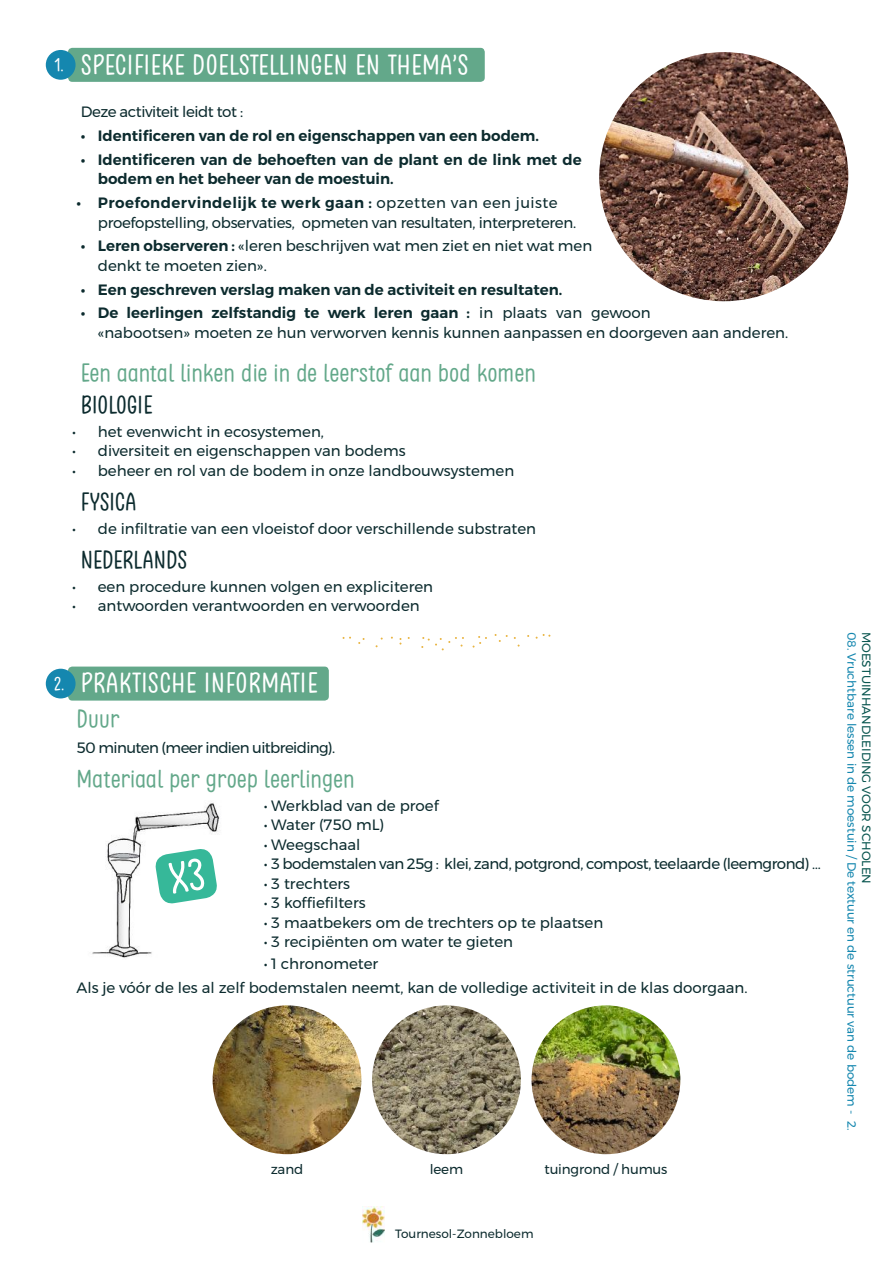
<style>
.page{position:relative;width:893px;height:1263px;background:#fff}
.page>*{position:absolute;margin:0;border:0;box-sizing:border-box;transform-origin:0 0}
.t1{font:27px "Clambake October Six";letter-spacing:.02em;color:#fff}
.t2{font:24px "Clambake October Six";color:#63a88a}
.t3{font:24px "Clambake October Six";color:#0c2b2e}
.t4{font:18px "Clambake October Six";color:#fff}
.t5{font:15px/19.5px "Montserrat";color:#0c2b2e}
.t6{font:600 15px/19.5px "Montserrat";color:#0c2b2e}
.t7{font:15px/19.5px "Montserrat";letter-spacing:-.02em;color:#0c2b2e}
.t8{font:15px "Montserrat";letter-spacing:-.03em;color:#0c2b2e}
.t9{font:15px "Montserrat";letter-spacing:-.04em;color:#0c2b2e}
.t10{font:13.5px "Montserrat";letter-spacing:-.01em;color:#0c2b2e}
.t11{font:12px "Montserrat";color:#1587af}
.t12{font:12px "Montserrat";color:#0a5650}
.t13{font:12px "Montserrat";color:#0c2b2e}
.s1{font-weight:600}
</style>
<div class="page">
<div style="left:68px;top:666px;width:261px;height:35px;background:#63a88a;border-radius:4px"></div>
<div style="left:68px;top:48px;width:417px;height:34px;background:#63a88a;border-radius:4px"></div>
<div style="left:46px;top:50px;width:30px;height:30px;background:#1587af;border-radius:50%"></div>
<img style="left:363px;top:1206px;width:22px;height:36px">
<div style="left:46px;top:669px;width:30px;height:29px;background:#1587af;border-radius:50%"></div>
<img style="left:92px;top:803px;width:128px;height:155px">
<svg style="left:154px;top:847px;width:65px;height:58px"></svg>
<img style="left:213px;top:1005px;width:148px;height:149px;border-radius:74px">
<img style="left:372px;top:1005px;width:149px;height:149px;border-radius:74px">
<img style="left:531px;top:1005px;width:149px;height:149px;border-radius:74px">
<svg style="left:495px;top:634px;width:13px;height:8px"></svg>
<svg style="left:536px;top:634px;width:14px;height:5px"></svg>
<svg style="left:358px;top:638px;width:7px;height:6px"></svg>
<svg style="left:473px;top:636px;width:14px;height:11px"></svg>
<svg style="left:421px;top:637px;width:43px;height:13px"></svg>
<img style="left:599px;top:52px;width:249px;height:249px;border-radius:125px">
<p class="t4" style="left:55px;top:55px;width:10px">1.</p>
<h1 class="t1" style="left:81px;top:50px;width:389px">SPECIFIEKE DOELSTELLINGEN EN THEMA’S</h1>
<p class="t8" style="left:81px;top:101px;width:164px">Deze activiteit leidt tot :</p>
<p class="t6" style="left:81px;top:126px;width:460px">• Identificeren van de rol en eigenschappen van een bodem.</p>
<p class="t6" style="left:98px;top:150px;width:485px;text-indent:-17px">• Identificeren van de behoeften van de plant en de link met de bodem en het beheer van de moestuin.</p>
<p class="t7" style="left:98px;top:193px;width:480px;text-indent:-21px"><span class="s1">• Proefondervindelijk te werk gaan :</span> opzetten van een juiste proefopstelling, observaties, opmeten van resultaten, interpreteren.</p>
<p class="t5" style="left:98px;top:236px;width:496px;text-indent:-17px"><span class="s1">• Leren observeren :</span> «leren beschrijven wat men ziet en niet wat men denkt te moeten zien».</p>
<p class="t6" style="left:81px;top:279px;width:483px">• Een geschreven verslag maken van de activiteit en resultaten.</p>
<p class="t5" style="left:98px;top:303px;width:692px;text-indent:-17px"><span class="s1">• De leerlingen zelfstandig te werk leren gaan :</span> in plaats van gewoon<br>«nabootsen» moeten ze hun verworven kennis kunnen aanpassen en doorgeven aan anderen.</p>
<h2 class="t2" style="left:81px;top:359px;width:457px">Een aantal linken die in de leerstof aan bod komen</h2>
<h2 class="t3" style="left:81px;top:391px;width:73px">BIOLOGIE</h2>
<p class="t5" style="left:72px;top:421px;width:253px">• het evenwicht in ecosystemen,</p>
<p class="t5" style="left:72px;top:441px;width:335px">• diversiteit en eigenschappen van bodems</p>
<p class="t5" style="left:72px;top:460px;width:444px">• beheer en rol van de bodem in onze landbouwsystemen</p>
<h2 class="t3" style="left:81px;top:488px;width:57px">FYSICA</h2>
<p class="t5" style="left:72px;top:518px;width:465px">• de infiltratie van een vloeistof door verschillende substraten</p>
<h2 class="t3" style="left:81px;top:546px;width:108px">NEDERLANDS</h2>
<p class="t5" style="left:72px;top:577px;width:362px">• een procedure kunnen volgen en expliciteren</p>
<p class="t5" style="left:72px;top:596px;width:349px">• antwoorden verantwoorden en verwoorden</p>
<p class="t4" style="left:54px;top:673px;width:12px">2.</p>
<h1 class="t1" style="left:81px;top:668px;width:238px">PRAKTISCHE INFORMATIE</h1>
<h2 class="t2" style="left:77px;top:705px;width:44px">Duur</h2>
<p class="t9" style="left:77px;top:736px;width:260px">50 minuten (meer indien uitbreiding).</p>
<h2 class="t2" style="left:77px;top:765px;width:280px">Materiaal per groep leerlingen</h2>
<p class="t5" style="left:264px;top:795px;width:176px">• Werkblad van de proef</p>
<p class="t5" style="left:264px;top:815px;width:122px">• Water (750 mL)</p>
<p class="t5" style="left:264px;top:834px;width:98px">• Weegschaal</p>
<p class="t8" style="left:264px;top:852px;width:558px">• 3 bodemstalen van 25g : klei, zand, potgrond, compost, teelaarde (leemgrond) …</p>
<p class="t5" style="left:264px;top:873px;width:88px">• 3 trechters</p>
<p class="t5" style="left:264px;top:893px;width:103px">• 3 koffiefilters</p>
<p class="t5" style="left:264px;top:912px;width:341px">• 3 maatbekers om de trechters op te plaatsen</p>
<p class="t5" style="left:264px;top:932px;width:251px">• 3 recipiënten om water te gieten</p>
<p class="t5" style="left:77px;top:951px;width:673px;line-height:23.7px;text-indent:187px">• 1 chronometer<br>Als je vóór de les al zelf bodemstalen neemt, kan de volledige activiteit in de klas doorgaan.</p>
<p class="t10" style="left:271px;top:1159px;width:34px">zand</p>
<p class="t10" style="left:430px;top:1159px;width:35px">leem</p>
<p class="t10" style="left:544px;top:1159px;width:125px">tuingrond / humus</p>
<p class="t13" style="left:395px;top:1225px;width:140px">Tournesol-Zonnebloem</p>
<p class="t11" style="left:861px;top:631px;width:500px;rotate:90deg">08. Vruchtbare lessen in de moestuin / De textuur en de structuur van de bodem - 2.</p>
<p class="t12" style="left:876px;top:631px;width:254px;rotate:90deg">MOESTUINHANDLEIDING VOOR SCHOLEN</p>
</div>
